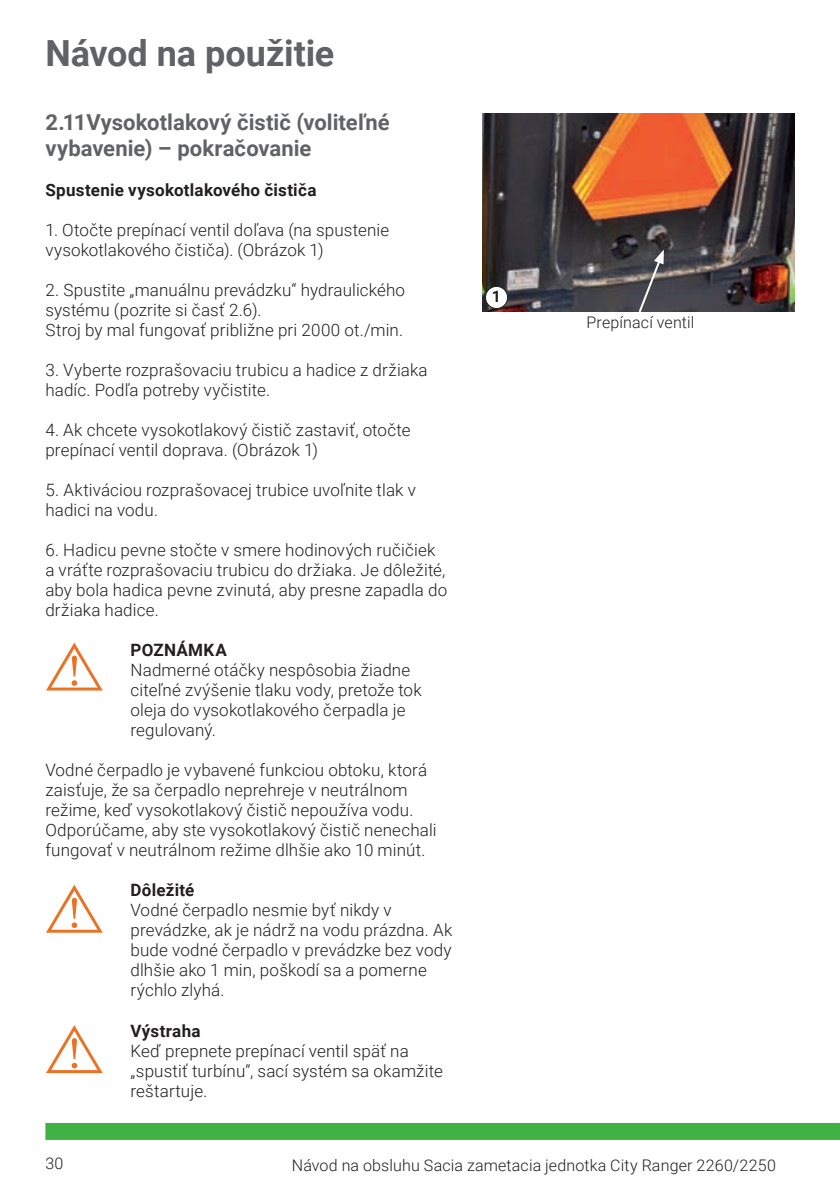
<style>
.page{position:relative;width:840px;height:1191px;background:#fff}
.page>*{position:absolute;margin:0;border:0;box-sizing:border-box;transform-origin:0 0}
.t1{font:700 36px "Roboto";color:#616265}
.t2{font:700 22px/26.4px "Roboto";letter-spacing:.005em;color:#616265}
.t3{font:300 17px/20px "Roboto";letter-spacing:.005em;color:#231f20}
.t4{font:700 17px "Roboto";letter-spacing:.015em;color:#231f20}
.t5{font:300 16px "Roboto";letter-spacing:.01em;color:#231f20}
.t6{font:700 16px "Roboto";color:#231f20}
</style>
<div class="page">
<div style="left:45px;top:1123px;width:794px;height:17px;background:#40b143"></div>
<img style="left:482px;top:113px;width:312px;height:199px">
<svg style="left:636px;top:249px;width:27px;height:63px;background:#5e5d62"></svg>
<div style="left:485px;top:286px;width:22px;height:22px;background:#fff;border-radius:50%"></div>
<div style="left:484px;top:286px;width:24px;height:23px;border:1px solid #231f20;border-radius:50%"></div>
<svg style="left:46px;top:642px;width:57px;height:48px"></svg>
<svg style="left:46px;top:885px;width:57px;height:47px"></svg>
<svg style="left:46px;top:1025px;width:57px;height:48px"></svg>
<h1 class="t1" style="left:45px;top:28px;width:290px">Návod na použitie</h1>
<p class="t2" style="left:45px;top:108px;width:346px">2.11Vysokotlakový čistič (voliteľné vybavenie) – pokračovanie</p>
<p class="t4" style="left:45px;top:178px;width:272px">Spustenie vysokotlakového čističa</p>
<p class="t3" style="left:45px;top:220px;width:345px">1. Otočte prepínací ventil doľava (na spustenie vysokotlakového čističa). (Obrázok 1)</p>
<p class="t3" style="left:45px;top:280px;width:361px">2. Spustite „manuálnu prevádzku“ hydraulického systému (pozrite si časť 2.6).<br>Stroj by mal fungovať približne pri 2000 ot./min.</p>
<p class="t3" style="left:45px;top:360px;width:383px">3. Vyberte rozprašovaciu trubicu a hadice z držiaka hadíc. Podľa potreby vyčistite.</p>
<p class="t3" style="left:45px;top:420px;width:366px">4. Ak chcete vysokotlakový čistič zastaviť, otočte prepínací ventil doprava. (Obrázok 1)</p>
<p class="t3" style="left:45px;top:480px;width:372px">5. Aktiváciou rozprašovacej trubice uvoľnite tlak v hadici na vodu.</p>
<p class="t3" style="left:45px;top:540px;width:403px">6. Hadicu pevne stočte v smere hodinových ručičiek a vráťte rozprašovaciu trubicu do držiaka. Je dôležité, aby bola hadica pevne zvinutá, aby presne zapadla do držiaka hadice.</p>
<p class="t4" style="left:130px;top:638px;width:98px">POZNÁMKA</p>
<p class="t3" style="left:130px;top:660px;width:292px">Nadmerné otáčky nespôsobia žiadne citeľné zvýšenie tlaku vody, pretože tok oleja do vysokotlakového čerpadla je regulovaný.</p>
<p class="t3" style="left:45px;top:760px;width:392px">Vodné čerpadlo je vybavené funkciou obtoku, ktorá zaisťuje, že sa čerpadlo neprehreje v neutrálnom režime, keď vysokotlakový čistič nepoužíva vodu.<br>Odporúčame, aby ste vysokotlakový čistič nenechali fungovať v neutrálnom režime dlhšie ako 10 minút.</p>
<p class="t4" style="left:130px;top:878px;width:65px">Dôležité</p>
<p class="t3" style="left:130px;top:899px;width:323px">Vodné čerpadlo nesmie byť nikdy v prevádzke, ak je nádrž na vodu prázdna. Ak bude vodné čerpadlo v prevádzke bez vody dlhšie ako 1 min, poškodí sa a pomerne rýchlo zlyhá.</p>
<p class="t4" style="left:130px;top:1018px;width:72px">Výstraha</p>
<p class="t3" style="left:130px;top:1039px;width:313px">Keď prepnete prepínací ventil späť na „spustiť turbínu“, sací systém sa okamžite reštartuje.</p>
<p class="t6" style="left:491px;top:285px;width:11px">1</p>
<p class="t5" style="left:586px;top:311px;width:109px">Prepínací ventil</p>
<p class="t5" style="left:45px;top:1152px;width:20px">30</p>
<p class="t5" style="left:292px;top:1154px;width:485px">Návod na obsluhu Sacia zametacia jednotka City Ranger 2260/2250</p>
</div>
